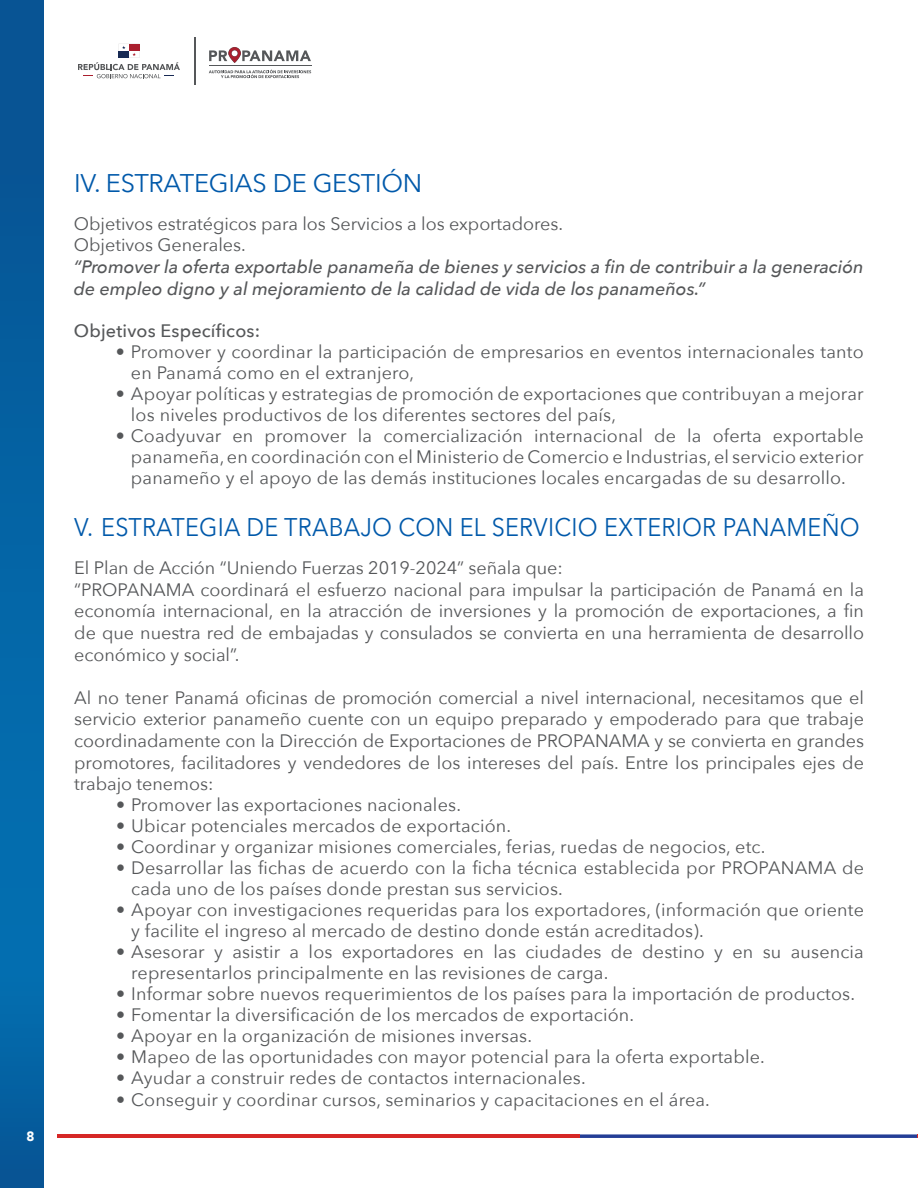
<style>
.page{position:relative;width:918px;height:1188px;background:#fff}
.page>*{position:absolute;margin:0;border:0;box-sizing:border-box;transform-origin:0 0}
.t1{font:25.5px "Avenir Next";letter-spacing:.01em;color:#0059aa;scale:.92 1}
.t2{font:25.5px "Avenir Next";letter-spacing:-.01em;color:#0059aa}
.t3{font:18px/21.6px "Avenir Next";letter-spacing:.01em;color:#555759}
.t4{font:italic 500 18px/21.6px "Avenir Next";color:#555759}
.t5{font:500 18px "Avenir Next";letter-spacing:.01em;color:#555759}
.t6{font:900 13.5px "Avenir";color:#fff}
</style>
<div class="page">
<svg style="left:0;top:0;width:43px;height:1188px;background:#0461a2"></svg>
<svg style="left:209px;top:70px;width:102px;height:8px"></svg>
<svg style="left:209px;top:47px;width:102px;height:16px"></svg>
<hr style="left:209px;top:65px;width:102px;height:1px;background:#555759">
<svg style="left:78px;top:44px;width:102px;height:34px"></svg>
<hr style="left:194px;top:38px;width:1px;height:47px;background:#555759">
<hr style="left:57px;top:1134px;width:522px;height:4px;background:#d62726">
<svg style="left:579px;top:1134px;width:339px;height:4px"></svg>
<p class="t6" style="left:26px;top:1125px;width:9px">8</p>
<h1 class="t2" style="left:74px;top:161px;width:350px">IV. ESTRATEGIAS DE GESTIÓN</h1>
<p class="t3" style="left:74px;top:212px;width:491px">Objetivos estratégicos para los Servicios a los exportadores.<br>Objetivos Generales.</p>
<p class="t4" style="left:74px;top:255px;width:791px">“Promover la oferta exportable panameña de bienes y servicios a fin de contribuir a la generación de empleo digno y al mejoramiento de la calidad de vida de los panameños.”</p>
<p class="t5" style="left:74px;top:316px;width:188px">Objetivos Específicos:</p>
<p class="t3" style="left:131px;top:341px;width:734px;line-height:21px;text-indent:-15px">• Promover y coordinar la participación de empresarios en eventos internacionales tanto en Panamá como en el extranjero,</p>
<p class="t3" style="left:131px;top:383px;width:734px;line-height:21px;text-indent:-15px">• Apoyar políticas y estrategias de promoción de exportaciones que contribuyan a mejorar los niveles productivos de los diferentes sectores del país,</p>
<p class="t3" style="left:131px;top:425px;width:734px;line-height:21px;text-align:justify;text-indent:-15px">• Coadyuvar en promover la comercialización internacional de la oferta exportable panameña, en coordinación con el Ministerio de Comercio e Industrias, el servicio exterior panameño y el apoyo de las demás instituciones locales encargadas de su desarrollo.</p>
<h1 class="t1" style="left:74px;top:506px;width:855px">V. ESTRATEGIA DE TRABAJO CON EL SERVICIO EXTERIOR PANAMEÑO</h1>
<p class="t3" style="left:74px;top:556px;width:791px">El Plan de Acción “Uniendo Fuerzas 2019-2024” señala que:<br>“PROPANAMA coordinará el esfuerzo nacional para impulsar la participación de Panamá en la economía internacional, en la atracción de inversiones y la promoción de exportaciones, a fin de que nuestra red de embajadas y consulados se convierta en una herramienta de desarrollo económico y social”.</p>
<p class="t3" style="left:74px;top:686px;width:791px;text-align:justify">Al no tener Panamá oficinas de promoción comercial a nivel internacional, necesitamos que el servicio exterior panameño cuente con un equipo preparado y empoderado para que trabaje coordinadamente con la Dirección de Exportaciones de PROPANAMA y se convierta en grandes promotores, facilitadores y vendedores de los intereses del país. Entre los principales ejes de trabajo tenemos:</p>
<p class="t3" style="left:116px;top:793px;width:346px">• Promover las exportaciones nacionales.</p>
<p class="t3" style="left:116px;top:814px;width:396px">• Ubicar potenciales mercados de exportación.</p>
<p class="t3" style="left:116px;top:835px;width:651px">• Coordinar y organizar misiones comerciales, ferias, ruedas de negocios, etc.</p>
<p class="t3" style="left:131px;top:857px;width:734px;line-height:21px;text-indent:-15px">• Desarrollar las fichas de acuerdo con la ficha técnica establecida por PROPANAMA de cada uno de los países donde prestan sus servicios.</p>
<p class="t3" style="left:131px;top:899px;width:734px;line-height:21px;text-indent:-15px">• Apoyar con investigaciones requeridas para los exportadores, (información que oriente y facilite el ingreso al mercado de destino donde están acreditados).</p>
<p class="t3" style="left:131px;top:941px;width:734px;line-height:21px;text-indent:-15px">• Asesorar y asistir a los exportadores en las ciudades de destino y en su ausencia representarlos principalmente en las revisiones de carga.</p>
<p class="t3" style="left:116px;top:982px;width:740px">• Informar sobre nuevos requerimientos de los países para la importación de productos.</p>
<p class="t3" style="left:116px;top:1003px;width:519px">• Fomentar la diversificación de los mercados de exportación.</p>
<p class="t3" style="left:116px;top:1024px;width:417px">• Apoyar en la organización de misiones inversas.</p>
<p class="t3" style="left:116px;top:1045px;width:650px">• Mapeo de las oportunidades con mayor potencial para la oferta exportable.</p>
<p class="t3" style="left:116px;top:1066px;width:471px">• Ayudar a construir redes de contactos internacionales.</p>
<p class="t3" style="left:116px;top:1088px;width:595px">• Conseguir y coordinar cursos, seminarios y capacitaciones en el área.</p>
</div>
